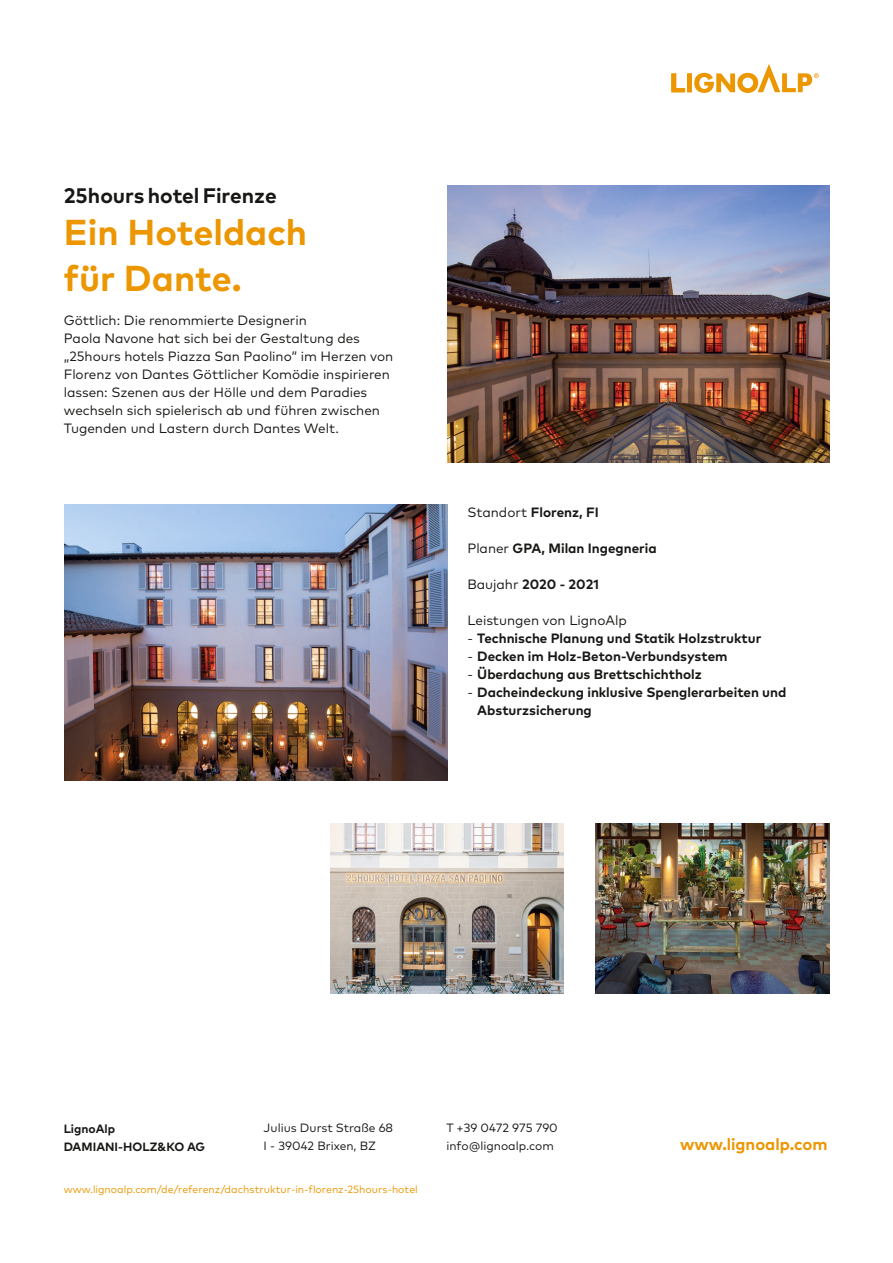
<style>
.page{position:relative;width:893px;height:1263px;background:#fff}
.page>*{position:absolute;margin:0;border:0;box-sizing:border-box;transform-origin:0 0}
.t1{font:700 36px/45.6px "Mark Pro";color:#ec9600}
.t2{font:700 21px "Mark Pro";color:#181715}
.t3{font:700 16.5px "Mark Pro";color:#ec9600}
.t4{font:13.5px/18px "Mark Pro";letter-spacing:-.005em;color:#181715}
.t5{font:700 13.5px/18px "Mark Pro";color:#181715}
.t6{font:12px/18px "Mark Pro";color:#181715}
.t7{font:700 12px/18px "Mark Pro";color:#181715}
.t8{font:10.5px "Mark Pro";color:#ec9600}
.s1{font-weight:400}
</style>
<div class="page">
<svg style="left:671px;top:64px;width:148px;height:29px"></svg>
<img style="left:596px;top:823px;width:234px;height:170px">
<img style="left:64px;top:504px;width:383px;height:277px">
<img style="left:330px;top:823px;width:234px;height:170px">
<img style="left:447px;top:186px;width:383px;height:276px">
<h2 class="t2" style="left:64px;top:186px;width:214px">25hours hotelFirenze</h2>
<h1 class="t1" style="left:64px;top:212px;width:245px">Ein Hoteldach für Dante.</h1>
<p class="t4" style="left:64px;top:312px;width:331px">Göttlich: Die renommierte Designerin<br>Paola Navone hat sich bei der Gestaltung des „25hours hotels Piazza San Paolino“ im Herzen von Florenz von Dantes Göttlicher Komödie inspirieren lassen: Szenen aus der Hölle und dem Paradies wechseln sich spielerisch ab und führen zwischen Tugenden und Lastern durch Dantes Welt.</p>
<p class="t5" style="left:467px;top:504px;width:133px"><span class="s1">Standort</span> Florenz, FI</p>
<p class="t5" style="left:467px;top:540px;width:191px"><span class="s1">Planer</span> GPA, Milan Ingegneria</p>
<p class="t5" style="left:467px;top:576px;width:133px"><span class="s1">Baujahr</span> 2020 - 2021</p>
<p class="t4" style="left:467px;top:612px;width:161px">Leistungen von LignoAlp</p>
<p class="t5" style="left:467px;top:630px;width:296px"><span class="s1">-</span> Technische Planung und Statik Holzstruktur</p>
<p class="t5" style="left:467px;top:648px;width:262px"><span class="s1">-</span> Decken im Holz-Beton-Verbundsystem</p>
<p class="t5" style="left:467px;top:666px;width:236px"><span class="s1">-</span> Überdachung aus Brettschichtholz</p>
<p class="t5" style="left:477px;top:684px;width:311px;text-indent:-10px"><span class="s1">-</span> Dacheindeckung inklusive Spenglerarbeiten und<br>Absturzsicherung</p>
<p class="t7" style="left:64px;top:1121px;width:143px">LignoAlp<br>DAMIANI-HOLZ&amp;KO AG</p>
<p class="t6" style="left:264px;top:1119px;width:131px">Julius Durst Straße 68<br>I - 39042 Brixen, BZ</p>
<p class="t6" style="left:446px;top:1119px;width:113px">T +39 0472 975 790 info@lignoalp.com</p>
<p class="t8" style="left:64px;top:1184px;width:356px">www.lignoalp.com/de/referenz/dachstruktur-in-florenz-25hours-hotel</p>
<p class="t3" style="left:680px;top:1137px;width:149px">www.lignoalp.com</p>
</div>
